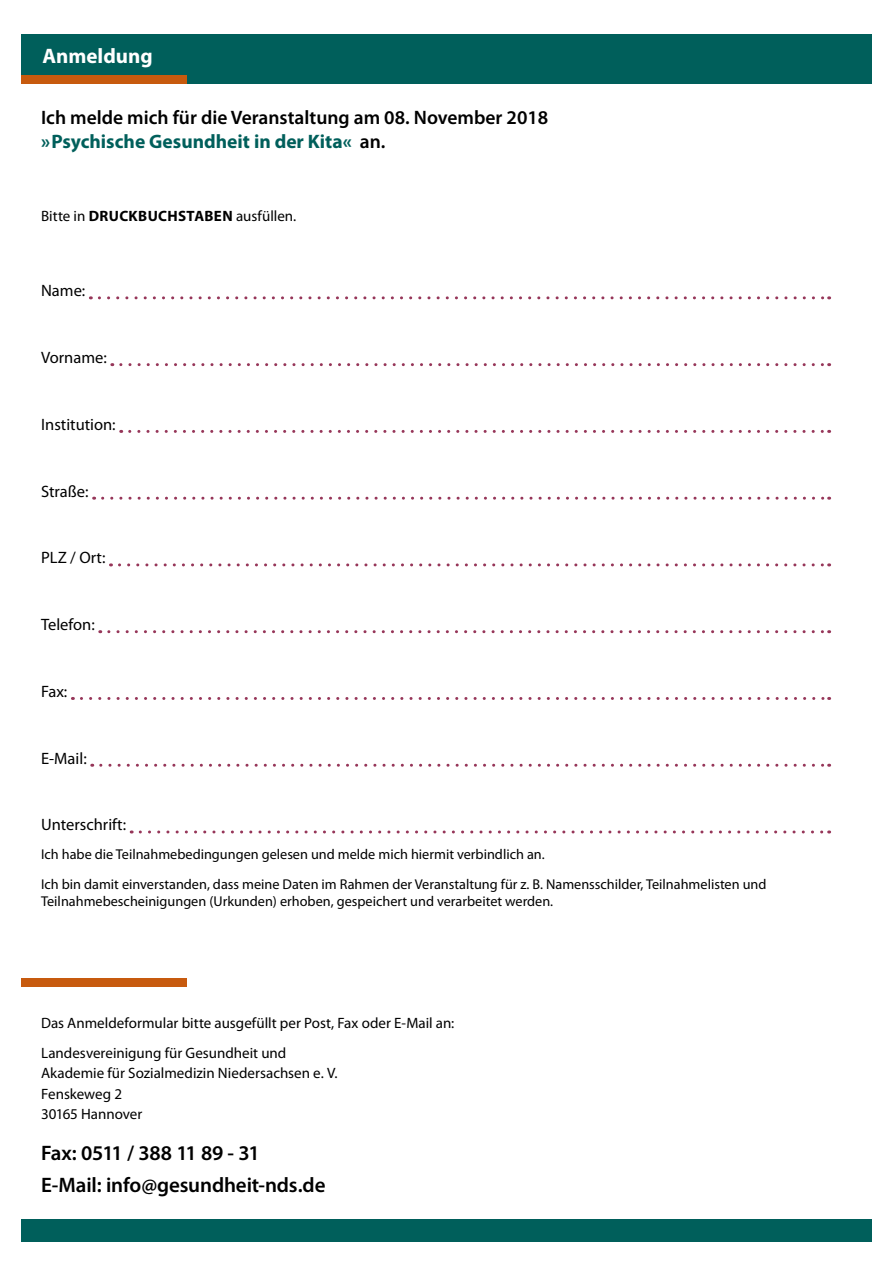
<style>
.page{position:relative;width:893px;height:1263px;background:#fff}
.page>*{position:absolute;margin:0;border:0;box-sizing:border-box;transform-origin:0 0}
.t1{font:600 21px/31.5px "Myriad Pro";letter-spacing:-.01em;color:#000}
.t2{font:700 21px "Myriad Pro";color:#fff}
.t3{font:600 19.5px/23.4px "Myriad Pro";color:#000}
.t4{font:16.5px "Myriad Pro";color:#000}
.t5{font:15px/20.5px "Myriad Pro";color:#000}
.t6{font:14.25px/29.8px "Myriad Pro";color:#000}
.s1{font-weight:700;color:#005f5b}
.s2{font-weight:700}
</style>
<div class="page">
<svg style="left:99px;top:296px;width:731px;height:3px"></svg>
<svg style="left:121px;top:363px;width:709px;height:3px"></svg>
<svg style="left:130px;top:430px;width:700px;height:3px"></svg>
<svg style="left:103px;top:497px;width:727px;height:3px"></svg>
<svg style="left:119px;top:563px;width:711px;height:3px"></svg>
<svg style="left:109px;top:630px;width:721px;height:3px"></svg>
<svg style="left:81px;top:697px;width:749px;height:3px"></svg>
<svg style="left:101px;top:764px;width:729px;height:3px"></svg>
<svg style="left:140px;top:830px;width:690px;height:3px"></svg>
<div style="left:21px;top:34px;width:851px;height:49px;background:#005f5b"></div>
<div style="left:21px;top:75px;width:166px;height:9px;background:#c75a0e"></div>
<div style="left:21px;top:1219px;width:851px;height:23px;background:#005f5b"></div>
<div style="left:21px;top:978px;width:166px;height:8px;background:#c75a0e"></div>
<h1 class="t2" style="left:43px;top:42px;width:112px">Anmeldung</h1>
<h2 class="t3" style="left:41px;top:105px;width:509px">Ich melde mich für die Veranstaltung am 08. November 2018 <span class="s1">»Psychische Gesundheit in der Kita«</span> an.</h2>
<p class="t5" style="left:41px;top:206px;width:257px">Bitte in <span class="s2">DRUCKBUCHSTABEN</span> ausfüllen.</p>
<p class="t4" style="left:41px;top:280px;width:46px">Name:</p>
<p class="t4" style="left:41px;top:347px;width:67px">Vorname:</p>
<p class="t4" style="left:41px;top:414px;width:76px">Institution:</p>
<p class="t4" style="left:41px;top:481px;width:49px">Straße:</p>
<p class="t4" style="left:41px;top:547px;width:66px">PLZ / Ort:</p>
<p class="t4" style="left:41px;top:614px;width:55px">Telefon:</p>
<p class="t4" style="left:41px;top:681px;width:28px">Fax:</p>
<p class="t4" style="left:41px;top:748px;width:47px">E-Mail:</p>
<p class="t4" style="left:41px;top:815px;width:87px">Unterschrift:</p>
<p class="t6" style="left:41px;top:839px;width:727px">Ich habe die Teilnahmebedingungen gelesen und melde mich hiermit verbindlich an.<br>Ich bin damit einverstanden, dass meine Daten im Rahmen der Veranstaltung für z. B. Namensschilder, Teilnahmelisten und</p>
<p class="t6" style="left:41px;top:886px;width:514px">Teilnahmebescheinigungen (Urkunden) erhoben, gespeichert und verarbeitet werden.</p>
<p class="t5" style="left:41px;top:1008px;width:415px;line-height:29.5px">Das Anmeldeformular bitte ausgefüllt per Post, Fax oder E-Mail an:<br>Landesvereinigung für Gesundheit und</p>
<p class="t5" style="left:41px;top:1062px;width:298px">Akademie für Sozialmedizin Niedersachsen e. V.<br>Fenskeweg 2<br>30165 Hannover</p>
<h1 class="t1" style="left:41px;top:1137px;width:286px">Fax: 0511 / 388 11 89 - 31<br>E-Mail: info@gesundheit-nds.de</h1>
</div>
